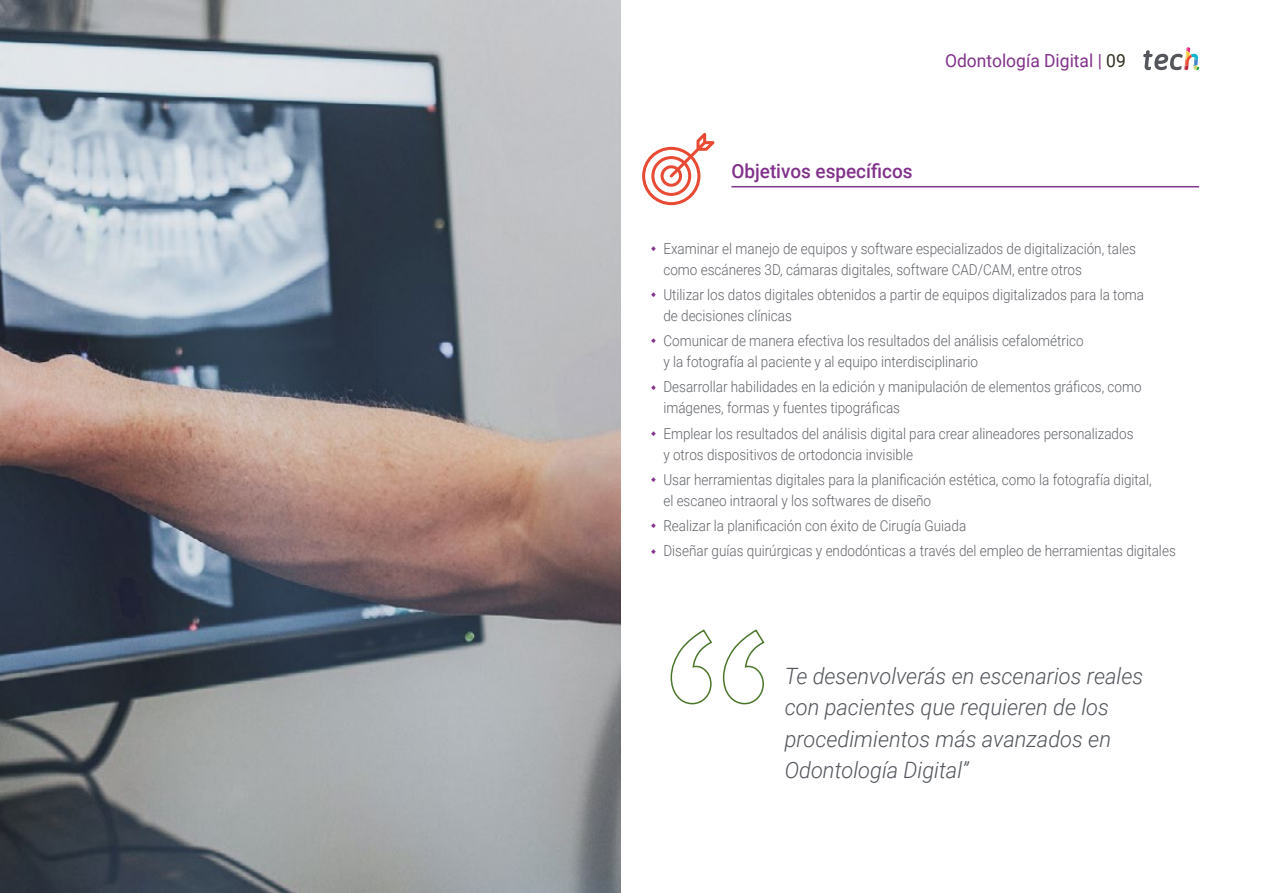
<style>
.page{position:relative;width:1263px;height:893px;background:#fff}
.page>*{position:absolute;margin:0;border:0;box-sizing:border-box;transform-origin:0 0}
.t1{font:italic 300 22.5px/31.5px "Roboto";color:#52555b}
.t2{font:500 19.5px "Roboto";color:#81328a}
.t3{font:18px "Roboto";color:#81328a}
.t4{font:300 15px/21px "Roboto";color:#61646a;scale:.9 1}
.s1{color:#312e20}
</style>
<div class="page">
<img style="left:0;top:0;width:621px;height:893px">
<hr style="left:731px;top:186px;width:468px;height:1px;background:#80348b">
<svg style="left:642px;top:133px;width:72px;height:72px"></svg>
<svg style="left:1143px;top:47px;width:56px;height:24px"></svg>
<svg style="left:670px;top:629px;width:95px;height:76px"></svg>
<p class="t3" style="left:945px;top:48px;width:182px">Odontología Digital | <span class="s1">09</span></p>
<h2 class="t2" style="left:731px;top:158px;width:183px">Objetivos específicos</h2>
<p class="t4" style="left:663px;top:237px;width:527px">Examinar el manejo de equipos y software especializados de digitalización, tales como escáneres 3D, cámaras digitales, software CAD/CAM, entre otros</p>
<p class="t4" style="left:663px;top:283px;width:536px">Utilizar los datos digitales obtenidos a partir de equipos digitalizados para la toma de decisiones clínicas</p>
<p class="t4" style="left:663px;top:330px;width:468px">Comunicar de manera efectiva los resultados del análisis cefalométrico y la fotografía al paciente y al equipo interdisciplinario</p>
<p class="t4" style="left:663px;top:376px;width:533px">Desarrollar habilidades en la edición y manipulación de elementos gráficos, como imágenes, formas y fuentes tipográficas</p>
<p class="t4" style="left:663px;top:422px;width:524px">Emplear los resultados del análisis digital para crear alineadores personalizados y otros dispositivos de ortodoncia invisible</p>
<p class="t4" style="left:663px;top:468px;width:544px">Usar herramientas digitales para la planificación estética, como la fotografía digital, el escaneo intraoral y los softwares de diseño</p>
<p class="t4" style="left:663px;top:513px;width:571px;line-height:25.2px">Realizar la planificación con éxito de Cirugía Guiada<br>Diseñar guías quirúrgicas y endodónticas a través del empleo de herramientas digitales</p>
<h1 class="t1" style="left:785px;top:659px;width:360px">Te desenvolverás en escenarios reales con pacientes que requieren de los procedimientos más avanzados en<br>Odontología Digital”</h1>
</div>
